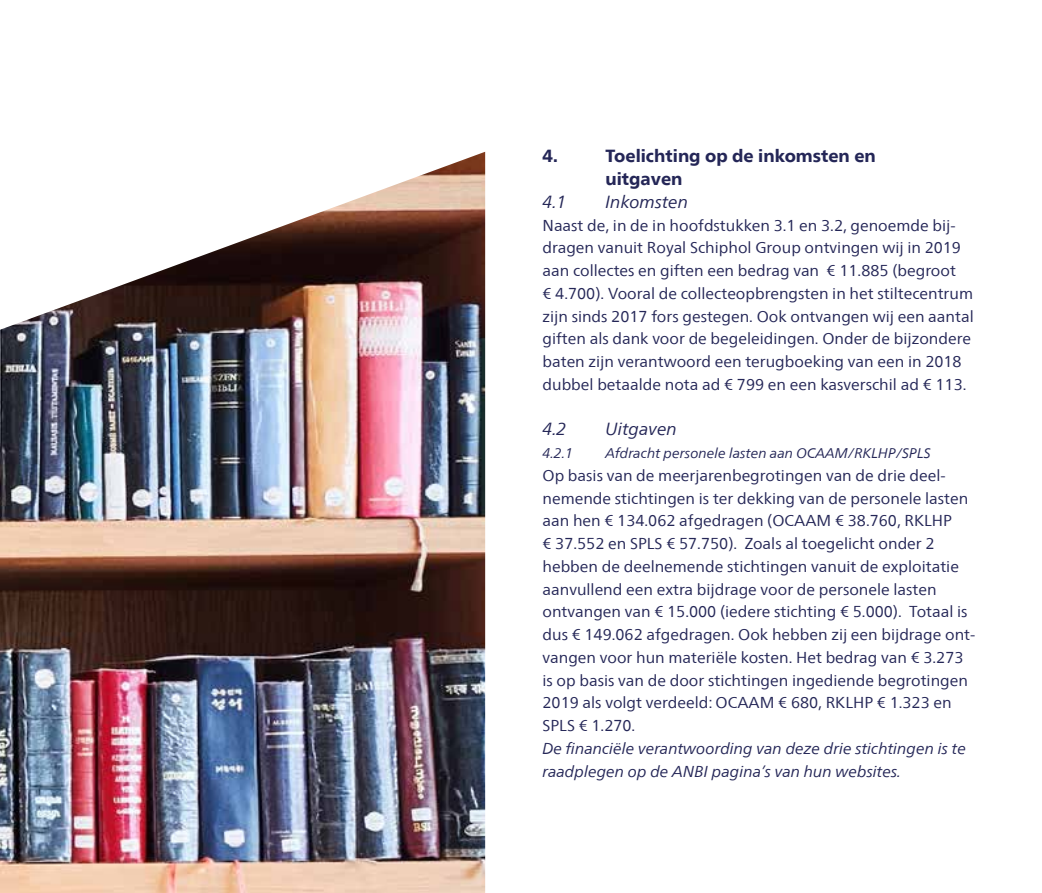
<style>
.page{position:relative;width:1042px;height:893px;background:#fff}
.page>*{position:absolute;margin:0;border:0;box-sizing:border-box;transform-origin:0 0}
.t1{font:800 17.5px/22.8px "Frutigerfor Schiphol";color:#242657}
.t2{font:italic 17.5px "Frutigerfor Schiphol";color:#242657}
.t3{font:15.75px/22.8px "Frutigerfor Schiphol";color:#242657}
.t4{font:italic 15.75px/22.8px "Frutigerfor Schiphol";color:#242657}
.t5{font:italic 14px "Frutigerfor Schiphol";color:#242657}
</style>
<div class="page">
<img style="left:0;top:152px;width:485px;height:741px">
<p class="t1" style="left:542px;top:145px;width:17px">4.</p>
<p class="t1" style="left:605px;top:145px;width:272px">Toelichting op de inkomsten en uitgaven</p>
<p class="t2" style="left:542px;top:191px;width:26px">4.1</p>
<p class="t2" style="left:605px;top:191px;width:84px">Inkomsten</p>
<p class="t3" style="left:542px;top:214px;width:433px">Naast de, in de in hoofdstukken 3.1 en 3.2, genoemde bij&shy;dragen vanuit Royal Schiphol Group ontvingen wij in 2019 aan collectes en giften een bedrag van € 11.885 (begroot<br>€ 4.700). Vooral de collecteopbrengsten in het stiltecentrum zijn sinds 2017 fors gestegen. Ook ontvangen wij een aantal giften als dank voor de begeleidingen. Onder de bijzondere baten zijn verantwoord een terugboeking van een in 2018 dubbel betaalde nota ad € 799 en een kasverschil ad € 113.</p>
<p class="t2" style="left:542px;top:419px;width:26px">4.2</p>
<p class="t2" style="left:605px;top:419px;width:73px">Uitgaven</p>
<p class="t5" style="left:542px;top:445px;width:32px">4.2.1</p>
<p class="t5" style="left:605px;top:445px;width:327px">Afdracht personele lasten aan OCAAM/RKLHP/SPLS</p>
<p class="t3" style="left:542px;top:464px;width:434px">Op basis van de meerjarenbegrotingen van de drie deel&shy;nemende stichtingen is ter dekking van de personele lasten aan hen € 134.062 afgedragen (OCAAM € 38.760, RKLHP<br>€ 37.552 en SPLS € 57.750). Zoals al toegelicht onder 2 hebben de deelnemende stichtingen vanuit de exploitatie aanvullend een extra bijdrage voor de personele lasten ontvangen van € 15.000 (iedere stichting € 5.000). Totaal is dus € 149.062 afgedragen. Ook hebben zij een bijdrage ont&shy;vangen voor hun materiële kosten. Het bedrag van € 3.273 is op basis van de door stichtingen ingediende begrotingen 2019 als volgt verdeeld: OCAAM € 680, RKLHP € 1.323 en SPLS € 1.270.</p>
<p class="t4" style="left:542px;top:737px;width:425px">De financiële verantwoording van deze drie stichtingen is te raadplegen op de ANBI pagina’s van hun websites.</p>
</div>
